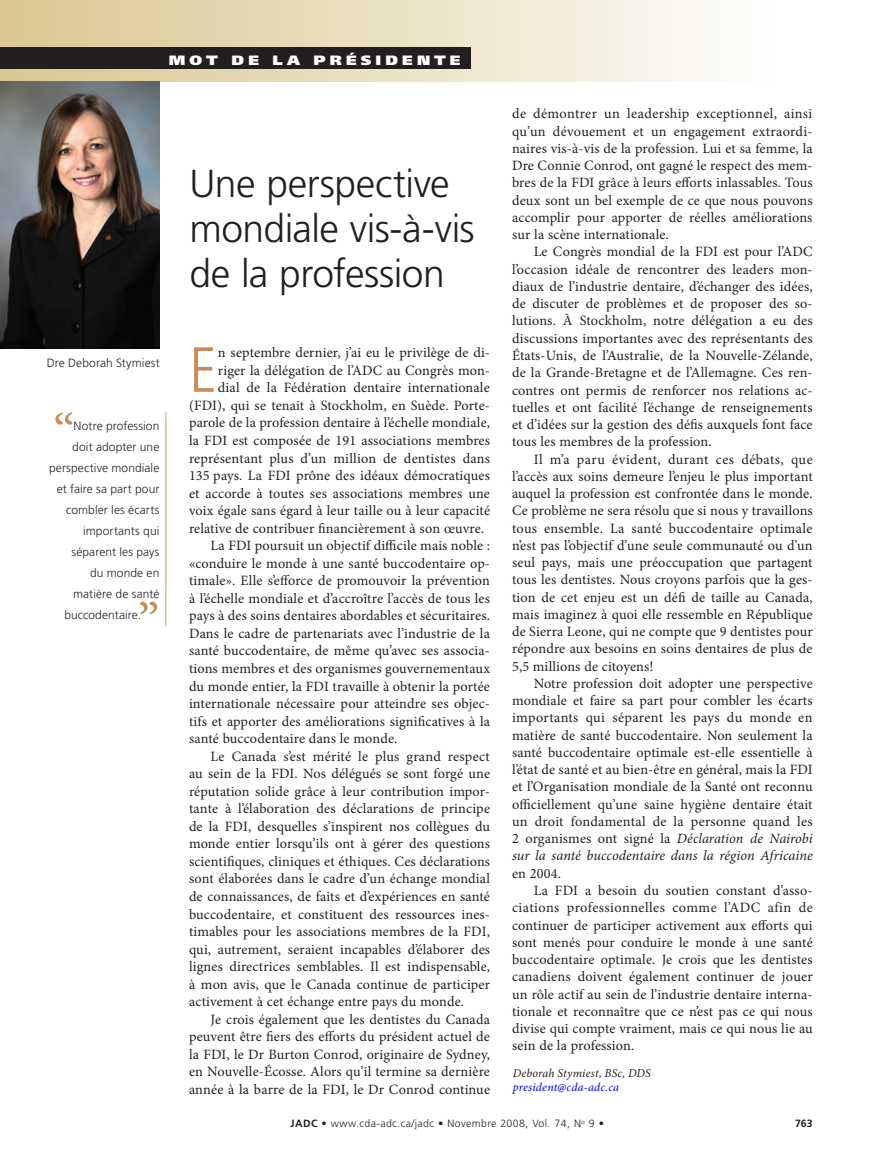
<style>
.page{position:relative;width:891px;height:1175px;background:#fff}
.page>*{position:absolute;margin:0;border:0;box-sizing:border-box;transform-origin:0 0}
.t1{font:300 condensed 63.75px "Frutiger LT Std";color:#c98c58}
.t2{font:54px "Minion Pro";color:#c98c58}
.t3{font:300 39px/45px "Frutiger LT Std";letter-spacing:-.015em;color:#231f20}
.t4{font:14.25px/17.2px "Minion Pro";letter-spacing:.01em;color:#231f20;text-align:justify}
.t5{font:14.25px "Minion Pro";letter-spacing:.035em;color:#231f20}
.t6{font:900 13.5px "Frutiger LT Std";letter-spacing:.265em;color:#fff;scale:1.15 1}
.t7{font:300 12px "Frutiger LT Std";letter-spacing:.01em;color:#262324}
.t8{font:italic 12px "Minion Pro";letter-spacing:.015em;color:#231f20}
.t9{font:italic 12px "Minion Pro";letter-spacing:.02em;color:#00f}
.t10{font:300 10.5px "Frutiger LT Std";letter-spacing:.04em;color:#231f20}
.t11{font:700 10.5px "Frutiger LT Std";color:#231f20}
.s1{font-style:italic}
.s2{font-weight:700}
</style>
<div class="page">
<div style="left:0;top:0;width:770px;height:81px;background:linear-gradient(to right,#d9c68f,#fdfdfa)"></div>
<div style="left:1px;top:48px;width:470px;height:21px;background:#231f20"></div>
<img style="left:0;top:81px;width:160px;height:267px">
<hr style="left:165px;top:412px;width:2px;height:214px;background:#dbc893">
<p class="t6" style="left:169px;top:52px;width:255px">MOT DE LA PRÉSIDENTE</p>
<h3 class="t3" style="left:189px;top:161px;width:287px">Une perspective mondiale vis-à-vis de la profession</h3>
<p class="t7" style="left:47px;top:356px;width:115px">Dre Deborah Stymiest</p>
<h1 class="t1" style="left:189px;top:333px;width:30px">E</h1>
<p class="t4" style="left:218px;top:344px;width:274px">n septembre dernier, j’ai eu le privilège de di-</p>
<p class="t4" style="left:218px;top:362px;width:274px">riger la délégation de l’ADC au Congrès mon-</p>
<p class="t4" style="left:218px;top:379px;width:273px">dial de la Fédération dentaire internationale</p>
<p class="t4" style="left:189px;top:397px;width:303px">(FDI), qui se tenait à Stockholm, en Suède. Porte-</p>
<p class="t4" style="left:189px;top:414px;width:303px">parole de la profession dentaire à l’échelle mondiale,</p>
<p class="t4" style="left:189px;top:432px;width:303px">la FDI est composée de 191 associations membres</p>
<p class="t4" style="left:189px;top:449px;width:303px">représentant plus d’un million de dentistes dans</p>
<p class="t4" style="left:189px;top:467px;width:303px">135 pays. La FDI prône des idéaux démocratiques</p>
<p class="t4" style="left:189px;top:484px;width:303px">et accorde à toutes ses associations membres une</p>
<p class="t4" style="left:189px;top:502px;width:303px">voix égale sans égard à leur taille ou à leur capacité</p>
<p class="t4" style="left:189px;top:519px;width:297px">relative de contribuer financièrement à son œuvre.</p>
<p class="t4" style="left:211px;top:537px;width:281px">La FDI poursuit un objectif difficile mais noble :</p>
<p class="t4" style="left:189px;top:554px;width:303px">«conduire le monde à une santé buccodentaire op-</p>
<p class="t4" style="left:189px;top:572px;width:303px">timale». Elle s’efforce de promouvoir la prévention</p>
<p class="t4" style="left:189px;top:589px;width:303px">à l’échelle mondiale et d’accroître l’accès de tous les</p>
<p class="t4" style="left:189px;top:607px;width:303px">pays à des soins dentaires abordables et sécuritaires.</p>
<p class="t4" style="left:189px;top:625px;width:303px">Dans le cadre de partenariats avec l’industrie de la</p>
<p class="t4" style="left:189px;top:642px;width:303px">santé buccodentaire, de même qu’avec ses associa-</p>
<p class="t4" style="left:189px;top:660px;width:303px">tions membres et des organismes gouvernementaux</p>
<p class="t4" style="left:189px;top:677px;width:303px">du monde entier, la FDI travaille à obtenir la portée</p>
<p class="t4" style="left:189px;top:695px;width:303px">internationale nécessaire pour atteindre ses objec-</p>
<p class="t4" style="left:189px;top:712px;width:303px">tifs et apporter des améliorations significatives à la</p>
<p class="t4" style="left:189px;top:730px;width:210px">santé buccodentaire dans le monde.</p>
<p class="t4" style="left:211px;top:747px;width:281px">Le Canada s’est mérité le plus grand respect</p>
<p class="t4" style="left:189px;top:765px;width:303px">au sein de la FDI. Nos délégués se sont forgé une</p>
<p class="t4" style="left:189px;top:782px;width:303px">réputation solide grâce à leur contribution impor-</p>
<p class="t4" style="left:189px;top:800px;width:303px">tante à l’élaboration des déclarations de principe</p>
<p class="t4" style="left:189px;top:817px;width:303px">de la FDI, desquelles s’inspirent nos collègues du</p>
<p class="t4" style="left:189px;top:835px;width:303px">monde entier lorsqu’ils ont à gérer des questions</p>
<p class="t4" style="left:189px;top:852px;width:303px">scientifiques, cliniques et éthiques. Ces déclarations</p>
<p class="t4" style="left:189px;top:870px;width:303px">sont élaborées dans le cadre d’un échange mondial</p>
<p class="t4" style="left:189px;top:888px;width:303px">de connaissances, de faits et d’expériences en santé</p>
<p class="t4" style="left:189px;top:905px;width:303px">buccodentaire, et constituent des ressources ines-</p>
<p class="t4" style="left:189px;top:923px;width:303px">timables pour les associations membres de la FDI,</p>
<p class="t4" style="left:189px;top:940px;width:303px">qui, autrement, seraient incapables d’élaborer des</p>
<p class="t4" style="left:189px;top:958px;width:303px">lignes directrices semblables. Il est indispensable,</p>
<p class="t4" style="left:189px;top:975px;width:303px">à mon avis, que le Canada continue de participer</p>
<p class="t4" style="left:189px;top:993px;width:277px">activement à cet échange entre pays du monde.</p>
<p class="t4" style="left:211px;top:1010px;width:281px">Je crois également que les dentistes du Canada</p>
<p class="t4" style="left:189px;top:1028px;width:303px">peuvent être fiers des efforts du président actuel de</p>
<p class="t4" style="left:189px;top:1045px;width:303px">la FDI, le Dr Burton Conrod, originaire de Sydney,</p>
<p class="t4" style="left:189px;top:1063px;width:303px">en Nouvelle-Écosse. Alors qu’il termine sa dernière</p>
<p class="t4" style="left:189px;top:1080px;width:303px">année à la barre de la FDI, le Dr Conrod continue</p>
<h2 class="t2" style="left:53px;top:397px;width:23px">“</h2>
<p class="t7" style="left:74px;top:419px;width:87px">Notre profession</p>
<p class="t7" style="left:72px;top:440px;width:89px">doit adopter une</p>
<p class="t7" style="left:49px;top:461px;width:112px">perspective mondiale</p>
<p class="t7" style="left:57px;top:482px;width:104px">et faire sa part pour</p>
<p class="t7" style="left:66px;top:503px;width:95px">combler les écarts</p>
<p class="t7" style="left:83px;top:524px;width:78px">importants qui</p>
<p class="t7" style="left:72px;top:545px;width:89px">séparent les pays</p>
<p class="t7" style="left:90px;top:566px;width:71px">du monde en</p>
<p class="t7" style="left:73px;top:587px;width:88px">matière de santé</p>
<p class="t7" style="left:64px;top:608px;width:78px">buccodentaire.</p>
<h2 class="t2" style="left:138px;top:586px;width:23px">”</h2>
<p class="t4" style="left:512px;top:105px;width:302px">de démontrer un leadership exceptionnel, ainsi qu’un dévouement et un engagement extraordi&shy;naires vis-à-vis de la profession. Lui et sa femme, la Dre Connie Conrod, ont gagné le respect des mem&shy;bres de la FDI grâce à leurs efforts inlassables. Tous deux sont un bel exemple de ce que nous pouvons accomplir pour apporter de réelles améliorations sur la scène internationale.</p>
<p class="t4" style="left:512px;top:243px;width:302px;text-indent:22px">Le Congrès mondial de la FDI est pour l’ADC l’occasion idéale de rencontrer des leaders mon&shy;diaux de l’industrie dentaire, d’échanger des idées, de discuter de problèmes et de proposer des so&shy;lutions. À Stockholm, notre délégation a eu des discussions importantes avec des représentants des États-Unis, de l’Australie, de la Nouvelle-Zélande, de la Grande-Bretagne et de l’Allemagne. Ces ren&shy;contres ont permis de renforcer nos relations ac&shy;tuelles et ont facilité l’échange de renseignements et d’idées sur la gestion des défis auxquels font face tous les membres de la profession.</p>
<p class="t4" style="left:512px;top:450px;width:302px;text-indent:22px">Il m’a paru évident, durant ces débats, que l’accès aux soins demeure l’enjeu le plus important auquel la profession est confrontée dans le monde.<br>Ce problème ne sera résolu que si nous y travaillons tous ensemble. La santé buccodentaire optimale n’est pas l’objectif d’une seule communauté ou d’un seul pays, mais une préoccupation que partagent tous les dentistes. Nous croyons parfois que la ges&shy;tion de cet enjeu est un défi de taille au Canada, mais imaginez à quoi elle ressemble en République de Sierra Leone, qui ne compte que 9 dentistes pour répondre aux besoins en soins dentaires de plus de 5,5 millions de citoyens!</p>
<p class="t4" style="left:512px;top:675px;width:302px;text-indent:22px">Notre profession doit adopter une perspective mondiale et faire sa part pour combler les écarts importants qui séparent les pays du monde en matière de santé buccodentaire. Non seulement la santé buccodentaire optimale est-elle essentielle à l’état de santé et au bien-être en général, mais la FDI et l’Organisation mondiale de la Santé ont reconnu officiellement qu’une saine hygiène dentaire était un droit fondamental de la personne quand les 2 organismes ont signé la <span class="s1">Déclaration de Nairobi sur la santé buccodentaire dans la région Africaine</span></p>
<p class="t4" style="left:512px;top:864px;width:51px">en 2004.</p>
<p class="t4" style="left:534px;top:882px;width:281px">La FDI a besoin du soutien constant d’asso-</p>
<p class="t5" style="left:512px;top:898px;width:302px">ciations professionnelles comme l’ADC afin de</p>
<p class="t4" style="left:512px;top:916px;width:302px">continuer de participer activement aux efforts qui</p>
<p class="t4" style="left:512px;top:933px;width:302px">sont menés pour conduire le monde à une santé</p>
<p class="t4" style="left:512px;top:951px;width:302px">buccodentaire optimale. Je crois que les dentistes</p>
<p class="t4" style="left:512px;top:968px;width:302px">canadiens doivent également continuer de jouer</p>
<p class="t4" style="left:512px;top:985px;width:302px">un rôle actif au sein de l’industrie dentaire interna-</p>
<p class="t4" style="left:512px;top:1002px;width:302px">tionale et reconnaître que ce n’est pas ce qui nous</p>
<p class="t4" style="left:512px;top:1020px;width:302px">divise qui compte vraiment, mais ce qui nous lie au</p>
<p class="t4" style="left:512px;top:1037px;width:124px">sein de la profession.</p>
<p class="t8" style="left:513px;top:1065px;width:140px">Deborah Stymiest, BSc, DDS</p>
<p class="t9" style="left:513px;top:1078px;width:108px">president@cda-adc.ca</p>
<p class="t10" style="left:291px;top:1117px;width:315px"><span class="s2">JADC •</span> www.cda-adc.ca/jadc • Novembre 2008, Vol. 74, N<sup>o</sup> 9 •</p>
<p class="t11" style="left:795px;top:1117px;width:19px">763</p>
</div>
